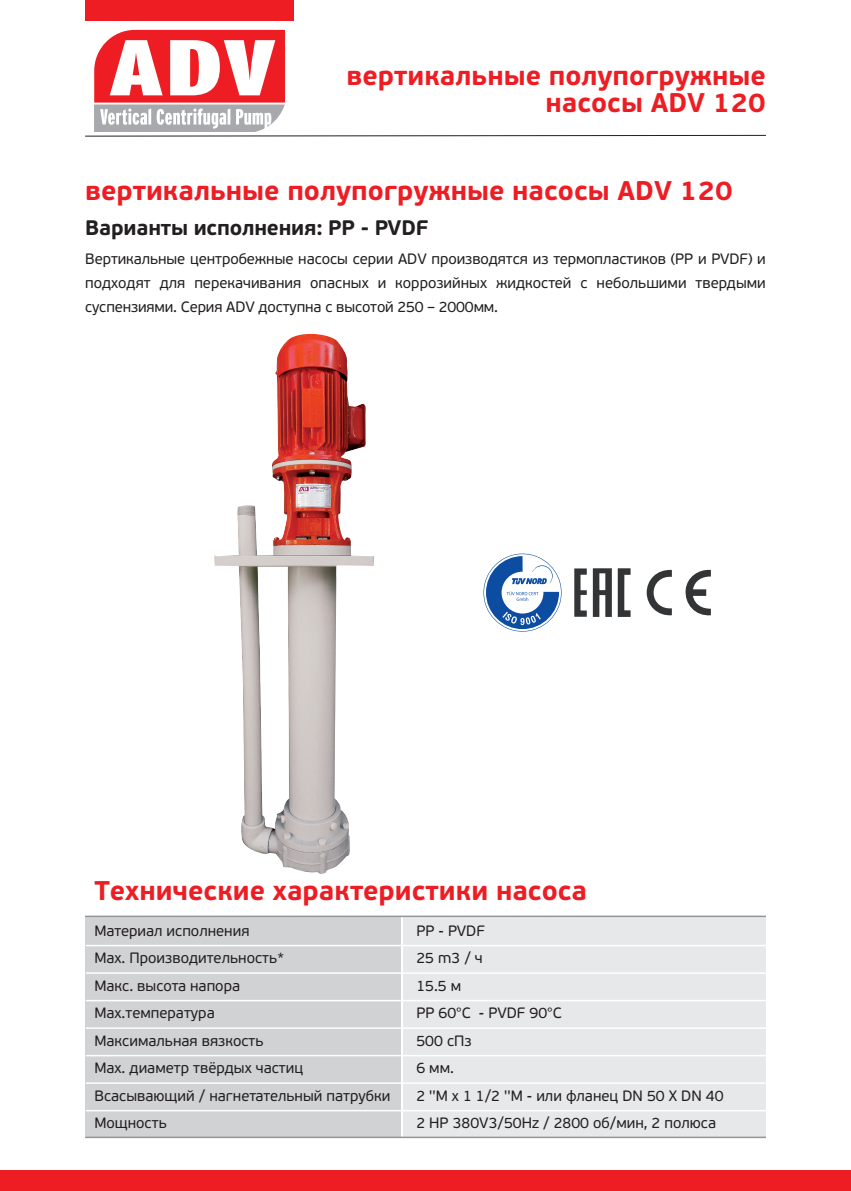
<style>
.page{position:relative;width:851px;height:1191px;background:#fff}
.page>*{position:absolute;margin:0;border:0;box-sizing:border-box;transform-origin:0 0}
.t1{font:700 27px/27px "PF Beau Sans Pro";color:#ee1d23;text-align:right}
.t2{font:700 21px "PF Beau Sans Pro";letter-spacing:-.01em;color:#231f20}
.t3{font:15px/24px "PF Beau Sans Pro";color:#231f20;text-align:justify}
</style>
<div class="page">
<div style="left:0;top:1169px;width:850px;height:22px;background:#ee1d23"></div>
<div style="left:85px;top:0;width:208px;height:21px;background:#ee1d23"></div>
<svg style="left:85px;top:30px;width:681px;height:107px"></svg>
<svg style="left:646px;top:569px;width:25px;height:47px"></svg>
<svg style="left:685px;top:569px;width:25px;height:47px"></svg>
<svg style="left:483px;top:553px;width:78px;height:78px"></svg>
<svg style="left:592px;top:568px;width:19px;height:49px"></svg>
<svg style="left:617px;top:568px;width:13px;height:49px"></svg>
<svg style="left:574px;top:568px;width:12px;height:49px"></svg>
<img style="left:214px;top:334px;width:160px;height:540px">
<div style="left:85px;top:917px;width:315px;height:220px;background:#d1d2d4"></div>
<div style="left:403px;top:917px;width:362px;height:220px;background:#e7e8e9"></div>
<hr style="left:86px;top:944px;width:680px;height:2px;background:#fff">
<hr style="left:86px;top:972px;width:680px;height:1px;background:#fff">
<hr style="left:86px;top:999px;width:680px;height:2px;background:#fff">
<hr style="left:86px;top:1027px;width:680px;height:1px;background:#fff">
<hr style="left:86px;top:1054px;width:680px;height:2px;background:#fff">
<hr style="left:86px;top:1082px;width:680px;height:1px;background:#fff">
<hr style="left:86px;top:1110px;width:680px;height:1px;background:#fff">
<hr style="left:85px;top:915px;width:680px;height:2px;background:#939598">
<hr style="left:85px;top:1136px;width:680px;height:2px;background:#939598">
<h1 class="t1" style="left:346px;top:63px;width:421px">вертикальные полупогружные насосы ADV 120</h1>
<h1 class="t1" style="left:85px;top:177px;width:649px">вертикальные полупогружные насосы ADV 120</h1>
<h2 class="t2" style="left:85px;top:214px;width:344px">Варианты исполнения: PP - PVDF</h2>
<p class="t3" style="left:85px;top:247px;width:682px">Вертикальные центробежные насосы серии ADV производятся из термопластиков (PP и PVDF) и подходят для перекачивания опасных и коррозийных жидкостей с небольшими твердыми суспензиями. Серия ADV доступна с высотой 250 – 2000мм.</p>
<h1 class="t1" style="left:94px;top:877px;width:494px">Технические характеристики насоса</h1>
<p class="t3" style="left:94px;top:918px;width:157px">Материал исполнения</p>
<p class="t3" style="left:416px;top:918px;width:70px">PP - PVDF</p>
<p class="t3" style="left:94px;top:946px;width:191px">Max. Производительность*</p>
<p class="t3" style="left:416px;top:946px;width:68px">25m3/ч</p>
<p class="t3" style="left:94px;top:973px;width:147px">Макс. высота напора</p>
<p class="t3" style="left:416px;top:973px;width:46px">15.5 м</p>
<p class="t3" style="left:94px;top:1001px;width:122px">Max.температура</p>
<p class="t3" style="left:416px;top:1001px;width:147px">PP 60°C - PVDF 90°C</p>
<p class="t3" style="left:94px;top:1028px;width:171px">Максимальная вязкость</p>
<p class="t3" style="left:416px;top:1028px;width:57px">500 сПз</p>
<p class="t3" style="left:94px;top:1056px;width:210px">Max. диаметр твёрдых частиц</p>
<p class="t3" style="left:416px;top:1056px;width:39px">6 мм.</p>
<p class="t3" style="left:94px;top:1083px;width:297px">Всасывающий / нагнетательный патрубки</p>
<p class="t3" style="left:416px;top:1083px;width:308px">2 ''M x 1 1/2 ''M - или фланец DN 50 X DN 40</p>
<p class="t3" style="left:94px;top:1111px;width:74px">Мощность</p>
<p class="t3" style="left:416px;top:1111px;width:301px">2 HP 380V3/50Hz / 2800 об/мин, 2 полюса</p>
</div>
